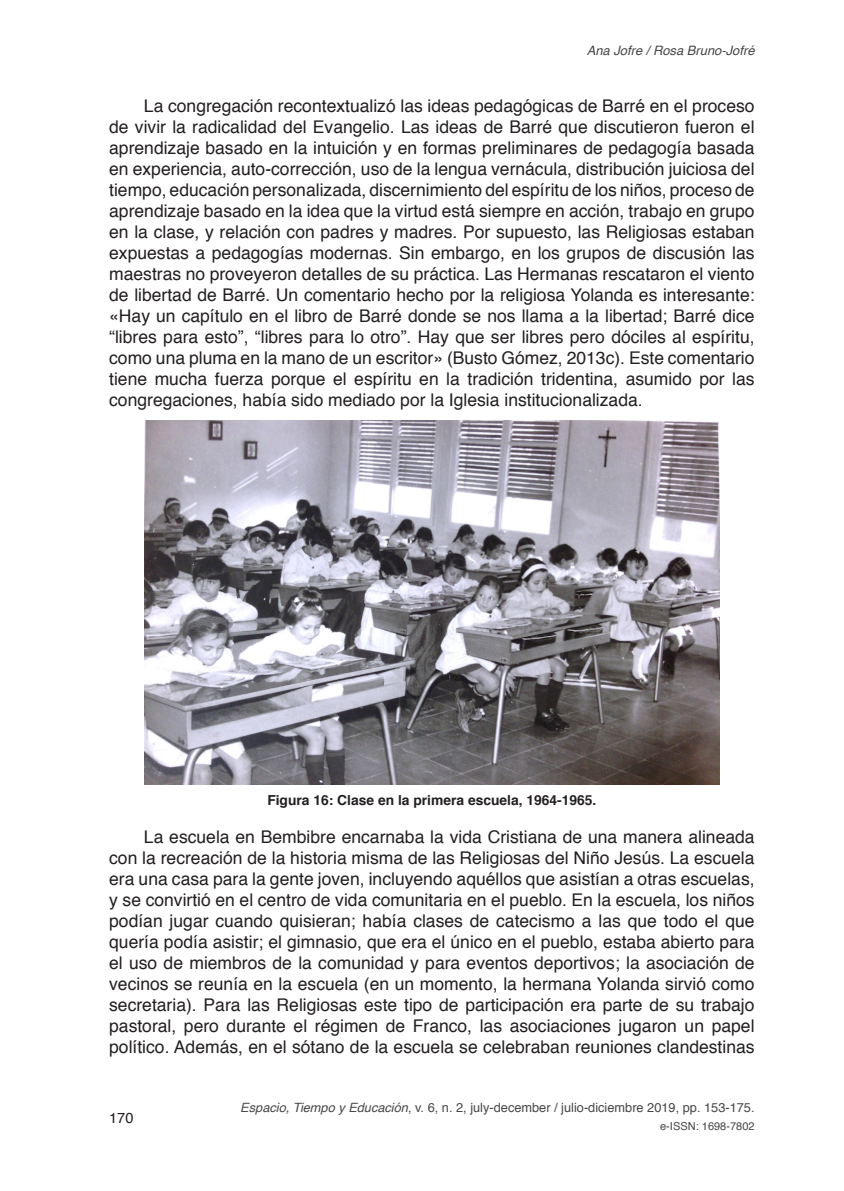
<style>
.page{position:relative;width:844px;height:1191px;background:#fff}
.page>*{position:absolute;margin:0;border:0;box-sizing:border-box;transform-origin:0 0}
.Cuerpo_de_texto{font:17.5px/21px "Helvetica";color:#231f20;text-align:justify}
.t1{font:14.53px "Helvetica";color:#231f20}
.pie_img_tabla{font:700 13.83px "Helvetica";color:#231f20}
.t2{font:italic 12.95px "Helvetica";color:#474747}
.t3{font:12.78px "Helvetica";color:#474747}
.t4{font:11.03px "Helvetica";color:#474747}
.s1{font-style:italic}
</style>
<div class="page">
<img style="left:145px;top:420px;width:574px;height:364px">
<p class="t2" style="left:586px;top:40px;width:169px">Ana Jofre / Rosa Bruno-Jofré</p>
<p class="Cuerpo_de_texto" style="left:109px;top:96px;width:646px;text-indent:35px">La congregación recontextualizó las ideas pedagógicas de Barré en el proceso de vivir la radicalidad del Evangelio. Las ideas de Barré que discutieron fueron el aprendizaje basado en la intuición y en formas preliminares de pedagogía basada en experiencia, auto-corrección, uso de la lengua vernácula, distribución juiciosa del tiempo, educación personalizada, discernimiento del espíritu de los niños, proceso de aprendizaje basado en la idea que la virtud está siempre en acción, trabajo en grupo en la clase, y relación con padres y madres. Por supuesto, las Religiosas estaban expuestas a pedagogías modernas. Sin embargo, en los grupos de discusión las maestras no proveyeron detalles de su práctica. Las Hermanas rescataron el viento de libertad de Barré. Un comentario hecho por la religiosa Yolanda es interesante: «Hay un capítulo en el libro de Barré donde se nos llama a la libertad; Barré dice “libres para estoˮ, “libres para lo otroˮ. Hay que ser libres pero dóciles al espíritu, como una pluma en la mano de un escritor» (Busto Gómez, 2013c). Este comentario tiene mucha fuerza porque el espíritu en la tradición tridentina, asumido por las congregaciones, había sido mediado por la Iglesia institucionalizada.</p>
<p class="pie_img_tabla" style="left:267px;top:788px;width:330px">Figura 16: Clase en la primera escuela, 1964-1965.</p>
<p class="Cuerpo_de_texto" style="left:109px;top:826px;width:646px;text-indent:35px">La escuela en Bembibre encarnaba la vida Cristiana de una manera alineada con la recreación de la historia misma de las Religiosas del Niño Jesús. La escuela era una casa para la gente joven, incluyendo aquéllos que asistían a otras escuelas, y se convirtió en el centro de vida comunitaria en el pueblo. En la escuela, los niños podían jugar cuando quisieran; había clases de catecismo a las que todo el que quería podía asistir; el gimnasio, que era el único en el pueblo, estaba abierto para el uso de miembros de la comunidad y para eventos deportivos; la asociación de vecinos se reunía en la escuela (en un momento, la hermana Yolanda sirvió como secretaria). Para las Religiosas este tipo de participación era parte de su trabajo pastoral, pero durante el régimen de Franco, las asociaciones jugaron un papel político. Además, en el sótano de la escuela se celebraban reuniones clandestinas</p>
<p class="t1" style="left:109px;top:1106px;width:26px">170</p>
<p class="t3" style="left:240px;top:1097px;width:515px"><span class="s1">Espacio, Tiempo y Educación</span>, v. 6, n. 2, july-december / julio-diciembre 2019, pp. 153-175.</p>
<p class="t4" style="left:660px;top:1117px;width:96px">e-ISSN: 1698-7802</p>
</div>
